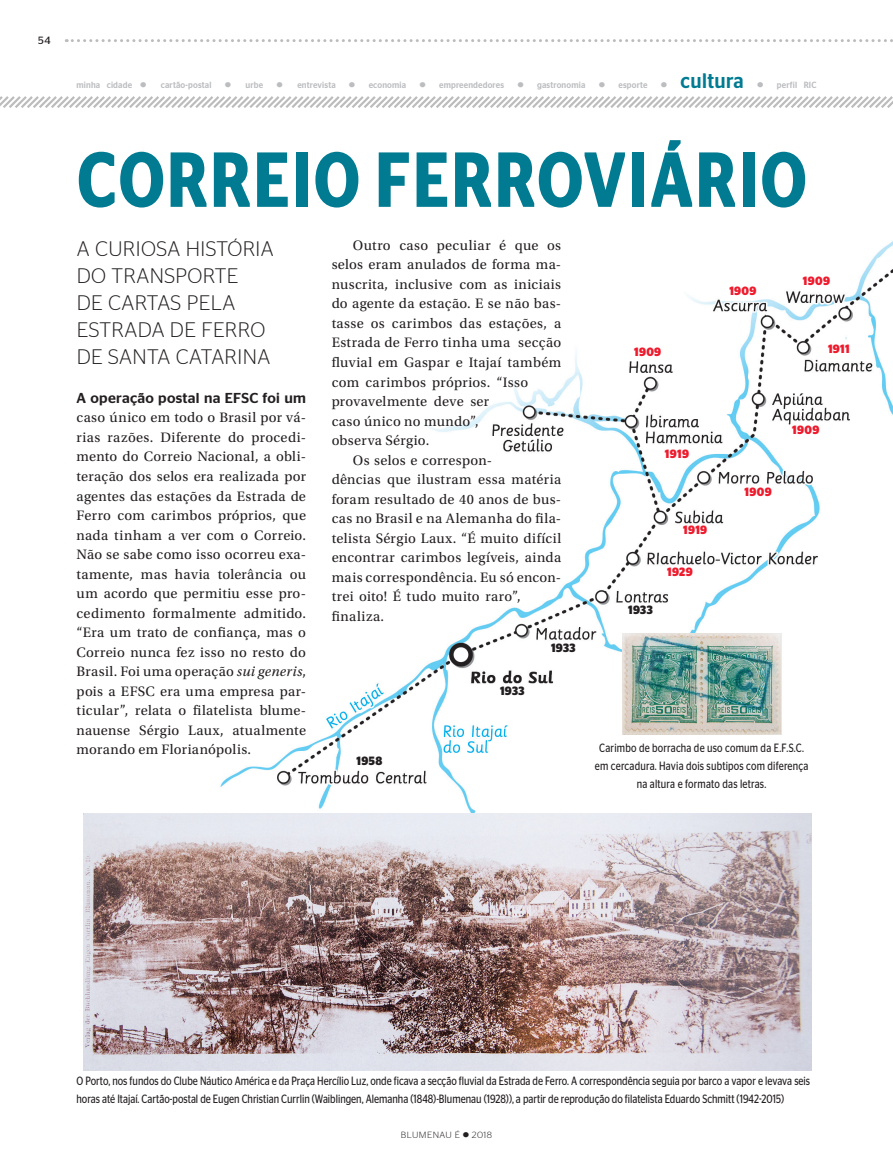
<style>
.page{position:relative;width:893px;height:1170px;background:#fff}
.page>*{position:absolute;margin:0;border:0;box-sizing:border-box;transform-origin:0 0}
.t1{font:600 77.7px "Stag Sans";letter-spacing:.04em;color:#007b91;scale:.8 1}
.t2{font:300 21px/27px "Stag Sans";letter-spacing:.02em;color:#231f20}
.t3{font:500 21px "Stag Sans";letter-spacing:.02em;color:#007b91;scale:.9 1}
.t4{font:14.4px/19.5px "Utopia Std";letter-spacing:.02em;color:#231f20}
.t5{font:12px/18px "Stag Sans";color:#231f20;scale:.8 1}
.t6{font:12px/18px "Stag Sans";letter-spacing:.02em;color:#231f20;text-align:center;scale:.8 1}
.t7{font:700 12px "Stag Sans";letter-spacing:.03em;color:#ee1b2d;scale:.9 1}
.t8{font:700 12px "Stag Sans";letter-spacing:.03em;color:#231f20;scale:.9 1}
.t9{font:10.5px "Stag Sans";color:#231f20;scale:1.05 1}
.t10{font:500 9px "Stag Sans";letter-spacing:.02em;color:#bcbdc0;scale:.9 1}
.t11{font:300 9px "Stag Sans";letter-spacing:.05em;color:#231f20;scale:1.05 1}
.s1{color:#bcbdc0}
.s2{font-family:"Stag Sans";font-weight:500}
.s3{font-style:italic}
</style>
<div class="page">
<img style="left:65px;top:39px;width:828px;height:1021px">
<svg style="left:66px;top:39px;width:827px;height:3px"></svg>
<svg style="left:0;top:94px;width:893px;height:16px"></svg>
<img style="left:84px;top:813px;width:727px;height:257px">
<img style="left:622px;top:633px;width:159px;height:101px">
<p class="t9" style="left:38px;top:34px;width:13px">54</p>
<p class="t10" style="left:77px;top:79px;width:80px">minha cidade ●</p>
<p class="t10" style="left:161px;top:79px;width:58px">cartão-postal</p>
<p class="t10" style="left:225px;top:79px;width:45px">● urbe</p>
<p class="t10" style="left:276px;top:79px;width:68px">● entrevista</p>
<p class="t10" style="left:349px;top:79px;width:65px">● economia</p>
<p class="t10" style="left:419px;top:79px;width:96px">● empreendedores</p>
<p class="t10" style="left:517px;top:79px;width:77px">● gastronomia</p>
<p class="t10" style="left:598px;top:79px;width:56px">● esporte</p>
<p class="t3" style="left:661px;top:68px;width:94px"><span class="s1">●</span> cultura</p>
<p class="t10" style="left:757px;top:79px;width:68px">● perfil RIC</p>
<p class="t1" style="left:77px;top:135px;width:913px">CORREIO FERROVIÁRIO</p>
<p class="t2" style="left:77px;top:235px;width:198px">A CURIOSA HISTÓRIA<br>DO TRANSPORTE<br>DE CARTAS PELA<br>ESTRADA DE FERRO<br>DE SANTA CATARINA</p>
<p class="t4" style="left:332px;top:236px;width:231px;text-indent:21px">Outro caso peculiar é que os selos eram anulados de forma ma&shy;nuscrita, inclusive com as iniciais do agente da estação. E se não bas&shy;tasse os carimbos das estações, a<br>Estrada de Ferro tinha uma secção fluvial em Gaspar e Itajaí também com carimbos próprios. “Isso provavelmente deve ser<br>caso único no mundo”,<br>observa Sérgio.</p>
<p class="t4" style="left:332px;top:450px;width:231px;text-indent:21px">Os selos e correspon-<br>dências que ilustram essa matéria foram resultado de 40 anos de bus&shy;cas no Brasil e na Alemanha do fila&shy;telista Sérgio Laux. “É muito difícil encontrar carimbos legíveis, ainda mais correspondência. Eu só encon&shy;trei oito! É tudo muito raro”, finaliza.</p>
<p class="t7" style="left:803px;top:274px;width:32px">1909</p>
<p class="t7" style="left:729px;top:284px;width:32px">1909</p>
<p class="t7" style="left:828px;top:342px;width:26px">1911</p>
<p class="t7" style="left:634px;top:345px;width:32px">1909</p>
<p class="t4" style="left:77px;top:389px;width:231px;text-align:justify"><span class="s2">A operação postal na EFSC foi um </span>caso único em todo o Brasil por vá&shy;rias razões. Diferente do procedi&shy;mento do Correio Nacional, a obli&shy;teração dos selos era realizada por agentes das estações da Estrada de Ferro com carimbos próprios, que nada tinham a ver com o Correio.<br>Não se sabe como isso ocorreu exa&shy;tamente, mas havia tolerância ou um acordo que permitiu esse pro&shy;cedimento formalmente admitido. “Era um trato de confiança, mas o Correio nunca fez isso no resto do Brasil. Foi uma operação <span class="s3">sui generis</span>, pois a EFSC era uma empresa par&shy;ticular”, relata o filatelista blume&shy;nauense Sérgio Laux, atualmente morando em Florianópolis.</p>
<p class="t7" style="left:792px;top:423px;width:32px">1909</p>
<p class="t7" style="left:665px;top:447px;width:28px">1919</p>
<p class="t7" style="left:745px;top:484px;width:32px">1909</p>
<p class="t7" style="left:683px;top:523px;width:28px">1919</p>
<p class="t7" style="left:667px;top:564px;width:30px">1929</p>
<p class="t8" style="left:628px;top:603px;width:29px">1933</p>
<p class="t8" style="left:551px;top:641px;width:29px">1933</p>
<p class="t8" style="left:500px;top:683px;width:29px">1933</p>
<p class="t6" style="left:595px;top:738px;width:268px">Carimbo de borracha de uso comum da E.F.S.C. em cercadura. Havia dois subtipos com diferença na altura e formato das letras.</p>
<p class="t8" style="left:357px;top:754px;width:30px">1958</p>
<p class="t5" style="left:77px;top:1071px;width:918px">O Porto, nos fundos do Clube Náutico América e da Praça Hercílio Luz, onde ficava a secção fluvial da Estrada de Ferro. A correspondência seguia por barco a vapor e levava seis horas até Itajaí. Cartão-postal de Eugen Christian Currlin (Waiblingen, Alemanha (1848)-Blumenau (1928)), a partir de reprodução do filatelista Eduardo Schmitt (1942-2015)</p>
<p class="t11" style="left:401px;top:1129px;width:88px">BLUMENAU É ● 2018</p>
</div>
